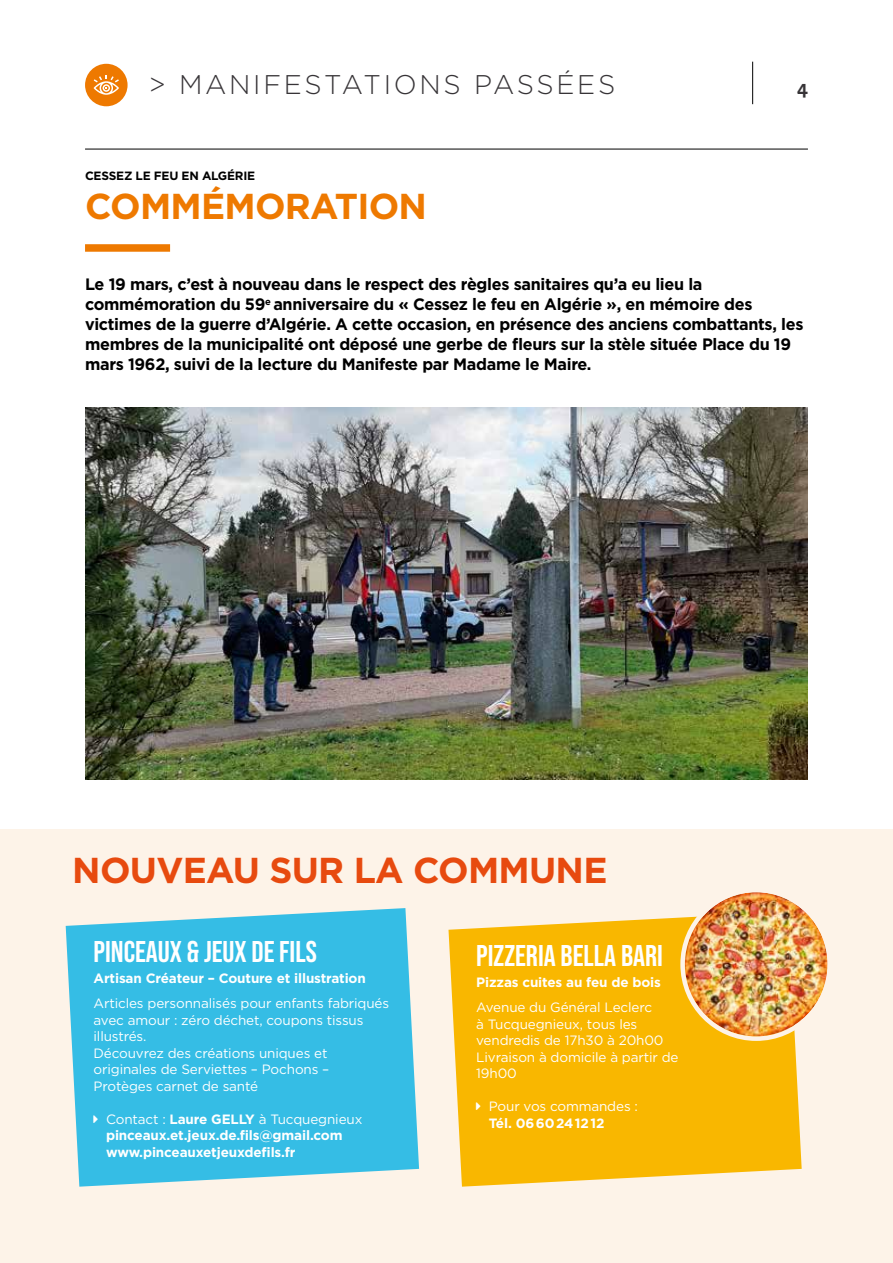
<style>
.page{position:relative;width:893px;height:1263px;background:#fff}
.page>*{position:absolute;margin:0;border:0;box-sizing:border-box;transform-origin:0 0}
.t1{font:700 36px "Gotham";letter-spacing:-.02em;color:#e74a0f}
.t2{font:700 36px "Gotham";letter-spacing:-.02em;color:#ee7900}
.t3{font:700 30px "Bebas Neue Pro";color:#fff}
.t4{font:300 27px "Gotham";letter-spacing:.1em;color:#373437}
.t5{font:700 19.5px "The Sans";color:#373437}
.t6{font:700 16.5px/19.8px "Gotham";letter-spacing:-.02em;color:#000}
.t7{font:13.5px/16.5px "Gotham";letter-spacing:-.01em;color:#fff}
.t8{font:700 13.5px/16.5px "Gotham";letter-spacing:-.01em;color:#fff}
.t9{font:700 12px "Gotham";letter-spacing:-.02em;color:#000}
.s1{font-weight:400}
</style>
<div class="page">
<hr style="left:85px;top:149px;width:723px;height:1px;background:#000">
<hr style="left:752px;top:62px;width:1px;height:42px;background:#000">
<hr style="left:892px;top:466px;width:1px;height:226px;background:#fcf0ee">
<div style="left:85px;top:244px;width:85px;height:8px;background:#ee7900"></div>
<img style="left:85px;top:408px;width:723px;height:371px">
<div style="left:85px;top:64px;width:43px;height:42px;background:#ee7900;border-radius:50%"></div>
<svg style="left:94px;top:75px;width:25px;height:20px"></svg>
<div style="left:0;top:829px;width:893px;height:434px;background:#fdf3e8"></div>
<svg style="left:448px;top:917px;width:354px;height:270px;background:#f9bc14"></svg>
<svg style="left:66px;top:908px;width:353px;height:279px;background:#48c2e5"></svg>
<img style="left:685px;top:893px;width:142px;height:143px">
<div style="left:680px;top:888px;width:152px;height:153px;border:4px solid #fdf3e8;border-radius:50%"></div>
<svg style="left:476px;top:1102px;width:5px;height:8px"></svg>
<svg style="left:94px;top:1115px;width:4px;height:8px"></svg>
<h3 class="t4" style="left:149px;top:67px;width:468px">&gt; MANIFESTATIONS PASSÉES</h3>
<p class="t9" style="left:85px;top:167px;width:172px">CESSEZ LE FEU EN ALGÉRIE</p>
<h1 class="t2" style="left:85px;top:182px;width:343px">COMMÉMORATION</h1>
<p class="t5" style="left:797px;top:71px;width:12px">4</p>
<p class="t6" style="left:85px;top:275px;width:720px">Le 19 mars, c’est à nouveau dans le respect des règles sanitaires qu’a eu lieu la commémoration du 59<sup>e</sup> anniversaire du « Cessez le feu en Algérie », en mémoire des victimes de la guerre d’Algérie. A cette occasion, en présence des anciens combattants, les membres de la municipalité ont déposé une gerbe de fleurs sur la stèle située Place du 19 mars 1962, suivi de la lecture du Manifeste par Madame le Maire.</p>
<h1 class="t1" style="left:72px;top:846px;width:537px">NOUVEAU SUR LA COMMUNE</h1>
<h2 class="t3" style="left:94px;top:935px;width:225px">PINCEAUX &amp; JEUX DE FILS</h2>
<p class="t8" style="left:94px;top:970px;width:274px">Artisan Créateur – Couture et illustration</p>
<p class="t7" style="left:94px;top:995px;width:297px">Articles personnalisés pour enfants fabriqués avec amour : zéro déchet, coupons tissus illustrés.<br>Découvrez des créations uniques et originales de Serviettes – Pochons –<br>Protèges carnet de santé</p>
<p class="t8" style="left:106px;top:1110px;width:258px"><span class="s1">Contact :</span> Laure GELLY <span class="s1">à Tucquegnieux </span>pinceaux.et.jeux.de.fils@gmail.com www.pinceauxetjeuxdefils.fr</p>
<h2 class="t3" style="left:476px;top:939px;width:188px">PIZZERIA BELLA BARI</h2>
<p class="t8" style="left:476px;top:974px;width:186px">Pizzas cuites au feu de bois</p>
<p class="t7" style="left:476px;top:999px;width:204px">Avenue du Général Leclerc<br>à Tucquegnieux, tous les vendredis de 17h30 à 20h00<br>Livraison à domicile à partir de<br>19h00</p>
<p class="t7" style="left:489px;top:1098px;width:151px">Pour vos commandes :</p>
<p class="t8" style="left:489px;top:1114px;width:117px">Tél. 06 60 24 12 12</p>
</div>
